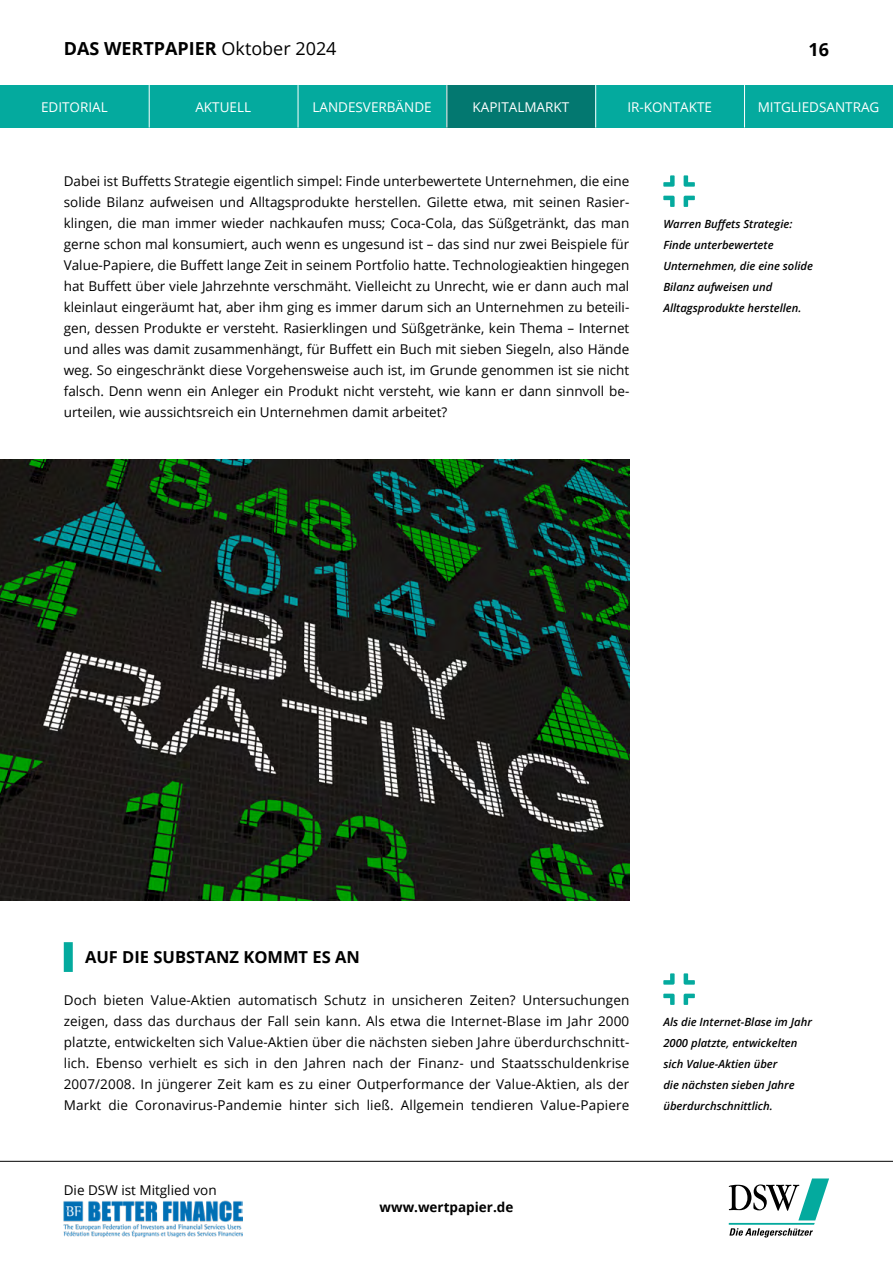
<style>
.page{position:relative;width:893px;height:1263px;background:#fff}
.page>*{position:absolute;margin:0;border:0;box-sizing:border-box;transform-origin:0 0}
.t1{font:700 18px "Open Sans";color:#000}
.t2{font:700 16.5px "Open Sans";color:#000}
.t3{font:13.5px/21px "Open Sans";color:#000;text-align:justify}
.t4{font:13.5px "Open Sans";color:#fff}
.t5{font:700 13.5px "Open Sans";color:#000}
.t6{font:italic 600 11.25px/21px "Open Sans";color:#000}
.s1{font-weight:400}
</style>
<div class="page">
<hr style="left:0;top:1161px;width:893px;height:1px;background:#000">
<div style="left:0;top:85px;width:893px;height:43px;background:#04aa9e"></div>
<hr style="left:744px;top:85px;width:1px;height:43px;background:#fff">
<div style="left:446px;top:85px;width:149px;height:43px;background:#037870"></div>
<hr style="left:149px;top:85px;width:1px;height:43px;background:#fff">
<hr style="left:298px;top:85px;width:1px;height:43px;background:#fff">
<hr style="left:595px;top:85px;width:1px;height:43px;background:#fff">
<hr style="left:446px;top:85px;width:1px;height:43px;background:#fff">
<img style="left:63px;top:1201px;width:180px;height:37px">
<svg style="left:729px;top:1178px;width:100px;height:59px"></svg>
<img style="left:0;top:459px;width:629px;height:441px">
<svg style="left:663px;top:175px;width:32px;height:32px"></svg>
<svg style="left:663px;top:973px;width:32px;height:32px"></svg>
<div style="left:64px;top:942px;width:9px;height:30px;background:#04aa9e"></div>
<h1 class="t1" style="left:64px;top:36px;width:274px">DAS WERTPAPIER <span class="s1">Oktober 2024</span></h1>
<h1 class="t1" style="left:809px;top:37px;width:22px">16</h1>
<p class="t4" style="left:41px;top:98px;width:68px">EDITORIAL</p>
<p class="t4" style="left:195px;top:98px;width:57px">AKTUELL</p>
<p class="t4" style="left:312px;top:98px;width:121px">LANDESVERBÄNDE</p>
<p class="t4" style="left:473px;top:98px;width:98px">KAPITALMARKT</p>
<p class="t4" style="left:627px;top:98px;width:86px">IR-KONTAKTE</p>
<p class="t4" style="left:758px;top:98px;width:123px">MITGLIEDSANTRAG</p>
<p class="t3" style="left:64px;top:170px;width:567px">Dabei ist Buffetts Strategie eigentlich simpel: Finde unterbewertete Unternehmen, die eine solide Bilanz aufweisen und Alltagsprodukte herstellen. Gilette etwa, mit seinen Rasier&shy;klingen, die man immer wieder nachkaufen muss; Coca-Cola, das Süßgetränkt, das man gerne schon mal konsumiert, auch wenn es ungesund ist – das sind nur zwei Beispiele für Value-Papiere, die Buffett lange Zeit in seinem Portfolio hatte. Technologieaktien hingegen hat Buffett über viele Jahrzehnte verschmäht. Vielleicht zu Unrecht, wie er dann auch mal kleinlaut eingeräumt hat, aber ihm ging es immer darum sich an Unternehmen zu beteili&shy;gen, dessen Produkte er versteht. Rasierklingen und Süßgetränke, kein Thema – Internet und alles was damit zusammenhängt, für Buffett ein Buch mit sieben Siegeln, also Hände weg. So eingeschränkt diese Vorgehensweise auch ist, im Grunde genommen ist sie nicht falsch. Denn wenn ein Anleger ein Produkt nicht versteht, wie kann er dann sinnvoll be&shy;urteilen, wie aussichtsreich ein Unternehmen damit arbeitet?</p>
<p class="t6" style="left:663px;top:213px;width:151px">Warren Buffets Strategie:<br>Finde unterbewertete<br>Unternehmen, die eine solide<br>Bilanz aufweisen und<br>Alltagsprodukte herstellen.</p>
<p class="t2" style="left:85px;top:945px;width:276px">AUF DIE SUBSTANZ KOMMT ES AN</p>
<p class="t3" style="left:64px;top:989px;width:567px">Doch bieten Value-Aktien automatisch Schutz in unsicheren Zeiten? Untersuchungen zeigen, dass das durchaus der Fall sein kann. Als etwa die Internet-Blase im Jahr 2000 platzte, entwickelten sich Value-Aktien über die nächsten sieben Jahre überdurchschnitt&shy;lich. Ebenso verhielt es sich in den Jahren nach der Finanz- und Staatsschuldenkrise 2007/2008. In jüngerer Zeit kam es zu einer Outperformance der Value-Aktien, als der Markt die Coronavirus-Pandemie hinter sich ließ. Allgemein tendieren Value-Papiere</p>
<p class="t3" style="left:64px;top:1179px;width:154px">Die DSW ist Mitglied von</p>
<p class="t5" style="left:380px;top:1197px;width:135px">www.wertpapier.de</p>
<p class="t6" style="left:663px;top:1011px;width:150px">Als die Internet-Blase im Jahr<br>2000 platzte, entwickelten sich Value-Aktien über<br>die nächsten sieben Jahre überdurchschnittlich.</p>
</div>
